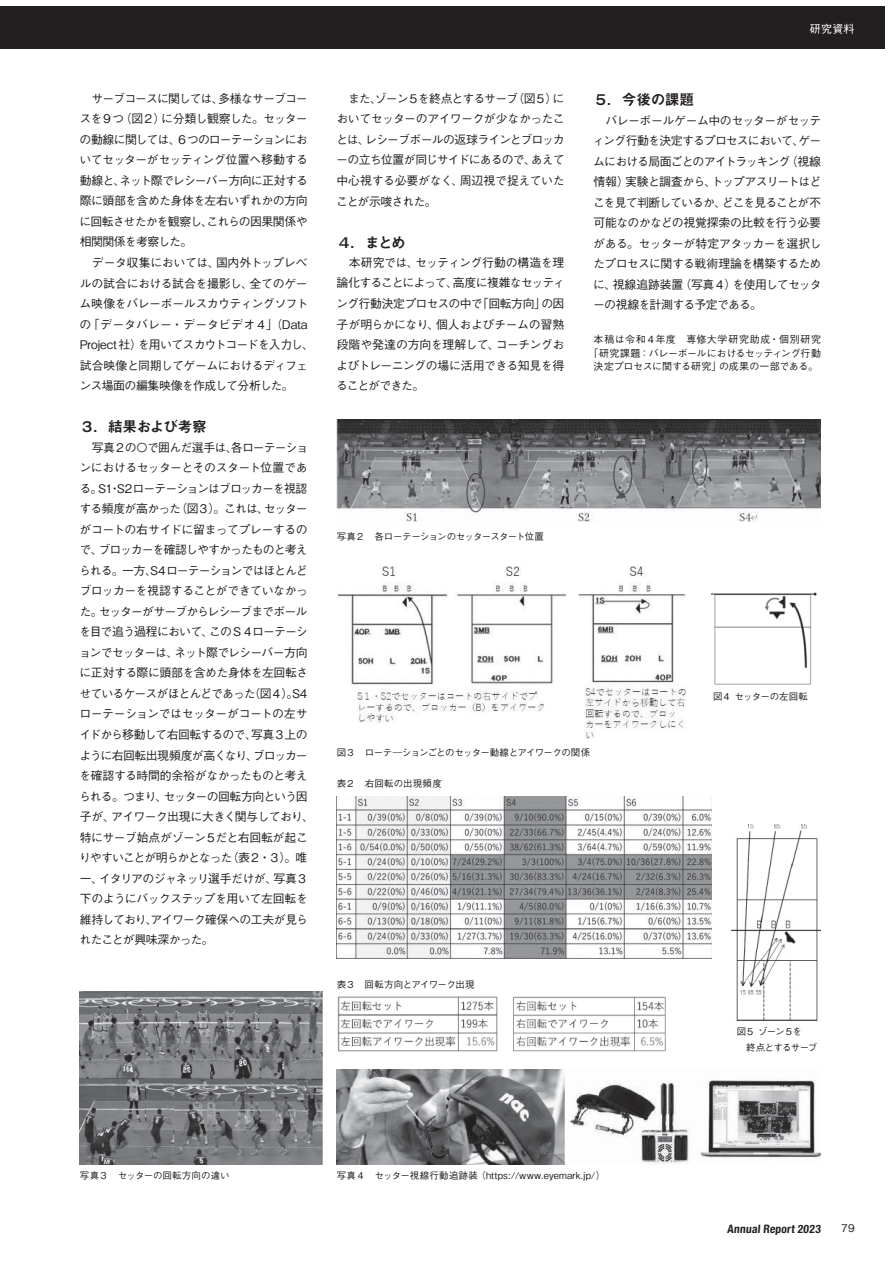
<style>
.page{position:relative;width:893px;height:1263px;background:#fff}
.page>*{position:absolute;margin:0;border:0;box-sizing:border-box;transform-origin:0 0}
.t1{font:14.7px "Midashi Go Pro MB31 90 msp RKSJ H";letter-spacing:-.04em;color:#231f20}
.t2{font:11.85px/20.5px "Gothic BBB Pro Medium 90 msp RKSJ H";letter-spacing:-.055em;color:#231f20;text-align:justify}
.t3{font:700 condensed 11.55px "Helvetica Neue";color:#231f20}
.t4{font:11.1px "Gothic BBB Pro Medium 90 msp RKSJ H";color:#fff}
.t5{font:10.5px "Gothic BBB Pro Medium 90 msp RKSJ H";color:#231f20}
.t6{font:10.05px/13.6px "Gothic BBB Pro Medium 90 msp RKSJ H";letter-spacing:-.005em;color:#231f20;text-align:center}
.t7{font:9.45px "Gothic BBB Pro Medium 90 msp RKSJ H";letter-spacing:.015em;color:#231f20}
.t8{font:9.45px "Gothic BBB Pro Medium 90 msp RKSJ H";letter-spacing:-.065em;color:#231f20}
.t9{font:9.45px "Gothic BBB Pro Medium 90 msp RKSJ H";letter-spacing:-.055em;color:#231f20}
.t10{font:9.45px/15.8px "Gothic BBB Pro Medium 90 msp RKSJ H";letter-spacing:-.08em;color:#231f20}
.t11{font:9.45px "Gothic BBB Pro Medium 90 msp RKSJ H";color:#231f20}
.t12{font:9.45px "Gothic BBB Pro Medium 90 msp RKSJ H";letter-spacing:-.06em;color:#231f20}
.t13{font:9.45px "Gothic BBB Pro Medium 90 msp RKSJ H";letter-spacing:.02em;color:#231f20}
.t14{font:9.45px "Gothic BBB Pro Medium 90 msp RKSJ H";letter-spacing:-.035em;color:#231f20}
</style>
<div class="page">
<div style="left:0;top:6px;width:884px;height:42px;background:#231f20"></div>
<img style="left:337px;top:420px;width:484px;height:101px">
<img style="left:337px;top:567px;width:349px;height:172px">
<img style="left:712px;top:592px;width:105px;height:93px">
<img style="left:337px;top:1070px;width:484px;height:94px">
<img style="left:732px;top:824px;width:89px;height:197px">
<img style="left:337px;top:796px;width:375px;height:163px">
<img style="left:337px;top:996px;width:328px;height:56px">
<img style="left:80px;top:992px;width:243px;height:172px">
<p class="t2" style="left:79px;top:90px;width:236px;text-align:left">　サーブコースに関しては、多様なサーブコースを９つ（図２）に分類し観察した。セッターの動線に関しては、６つのローテーションにおいてセッターがセッティング位置へ移動する動線と、ネット際でレシーバー方向に正対する際に頭部を含めた身体を左右いずれかの方向に回転させたかを観察し、これらの因果関係や相関関係を考察した。<br>　データ収集においては、国内外トップレベルの試合における試合を撮影し、全てのゲーム映像をバレーボールスカウティングソフトの「データバレー・データビデオ４」（Data<br>Project社）を用いてスカウトコードを入力し、試合映像と同期してゲームにおけるディフェンス場面の編集映像を作成して分析した。</p>
<p class="t1" style="left:80px;top:421px;width:128px">３．結果および考察</p>
<p class="t2" style="left:79px;top:439px;width:236px;text-align:left">　写真２の〇で囲んだ選手は、各ローテーションにおけるセッターとそのスタート位置である。S1・S2ローテーションはブロッカーを視認する頻度が高かった（図３）。これは、セッターがコートの右サイドに留まってプレーするので、ブロッカーを確認しやすかったものと考えられる。一方、S4ローテーションではほとんどブロッカーを視認することができていなかった。セッターがサーブからレシーブまでボールを目で追う過程において、このS４ローテーションでセッターは、ネット際でレシーバー方向に正対する際に頭部を含めた身体を左回転させているケースがほとんどであった（図４）。S4ローテーションではセッターがコートの左サイドから移動して右回転するので、写真３上のように右回転出現頻度が高くなり、ブロッカーを確認する時間的余裕がなかったものと考えられる。つまり、セッターの回転方向という因子が、アイワーク出現に大きく関与しており、特にサーブ始点がゾーン5だと右回転が起こりやすいことが明らかとなった（表２・３）。唯一、イタリアのジャネッリ選手だけが、写真３下のようにバックステップを用いて左回転を維持しており、アイワーク確保への工夫が見られたことが興味深かった。</p>
<p class="t2" style="left:336px;top:90px;width:230px">　また、ゾーン５を終点とするサーブ（図５）においてセッターのアイワークが少なかったことは、レシーブボールの返球ラインとブロッカーの立ち位置が同じサイドにあるので、あえて中心視する必要がなく、周辺視で捉えていたことが示唆された。</p>
<p class="t1" style="left:337px;top:236px;width:71px">４．まとめ</p>
<p class="t2" style="left:336px;top:254px;width:230px">　本研究では、セッティング行動の構造を理論化することによって、高度に複雑なセッティング行動決定プロセスの中で「回転方向」の因子が明らかになり、個人およびチームの習熟段階や発達の方向を理解して、コーチングおよびトレーニングの場に活用できる知見を得ることができた。</p>
<p class="t4" style="left:810px;top:25px;width:46px">研究資料</p>
<p class="t1" style="left:594px;top:94px;width:102px">５．今後の課題</p>
<p class="t2" style="left:593px;top:112px;width:230px">　バレーボールゲーム中のセッターがセッティング行動を決定するプロセスにおいて、ゲームにおける局面ごとのアイトラッキング（視線情報）実験と調査から、トップアスリートはどこを見て判断しているか、どこを見ることが不可能なのかなどの視覚探索の比較を行う必要がある。セッターが特定アタッカーを選択したプロセスに関する戦術理論を構築するために、視線追跡装置（写真４）を使用してセッターの視線を計測する予定である。</p>
<p class="t6" style="left:589px;top:334px;width:234px">本稿は令和４年度　専修大学研究助成・個別研究「研究課題：バレーボールにおけるセッティング行動決定プロセスに関する研究」の成果の一部である。</p>
<p class="t9" style="left:337px;top:533px;width:209px">写真２　各ローテーションのセッタースタート位置</p>
<p class="t14" style="left:713px;top:693px;width:96px">図４ セッターの左回転</p>
<p class="t8" style="left:337px;top:748px;width:255px">図３　ローテ―ションごとのセッター動線とアイワークの関係</p>
<p class="t13" style="left:337px;top:779px;width:107px">表２　右回転の出現頻度</p>
<p class="t12" style="left:337px;top:981px;width:139px">表３　回転方向とアイワーク出現</p>
<p class="t10" style="left:737px;top:1025px;width:82px">図５ ゾーン５を<br>　終点とするサーブ</p>
<p class="t11" style="left:80px;top:1171px;width:151px">写真３　セッターの回転方向の違い</p>
<p class="t7" style="left:337px;top:1171px;width:270px">写真４　セッター視線行動追跡装 （https://www.eyemark.jp/）</p>
<p class="t3" style="left:727px;top:1222px;width:96px">Annual Report 2023</p>
<p class="t5" style="left:841px;top:1224px;width:15px">79</p>
</div>
